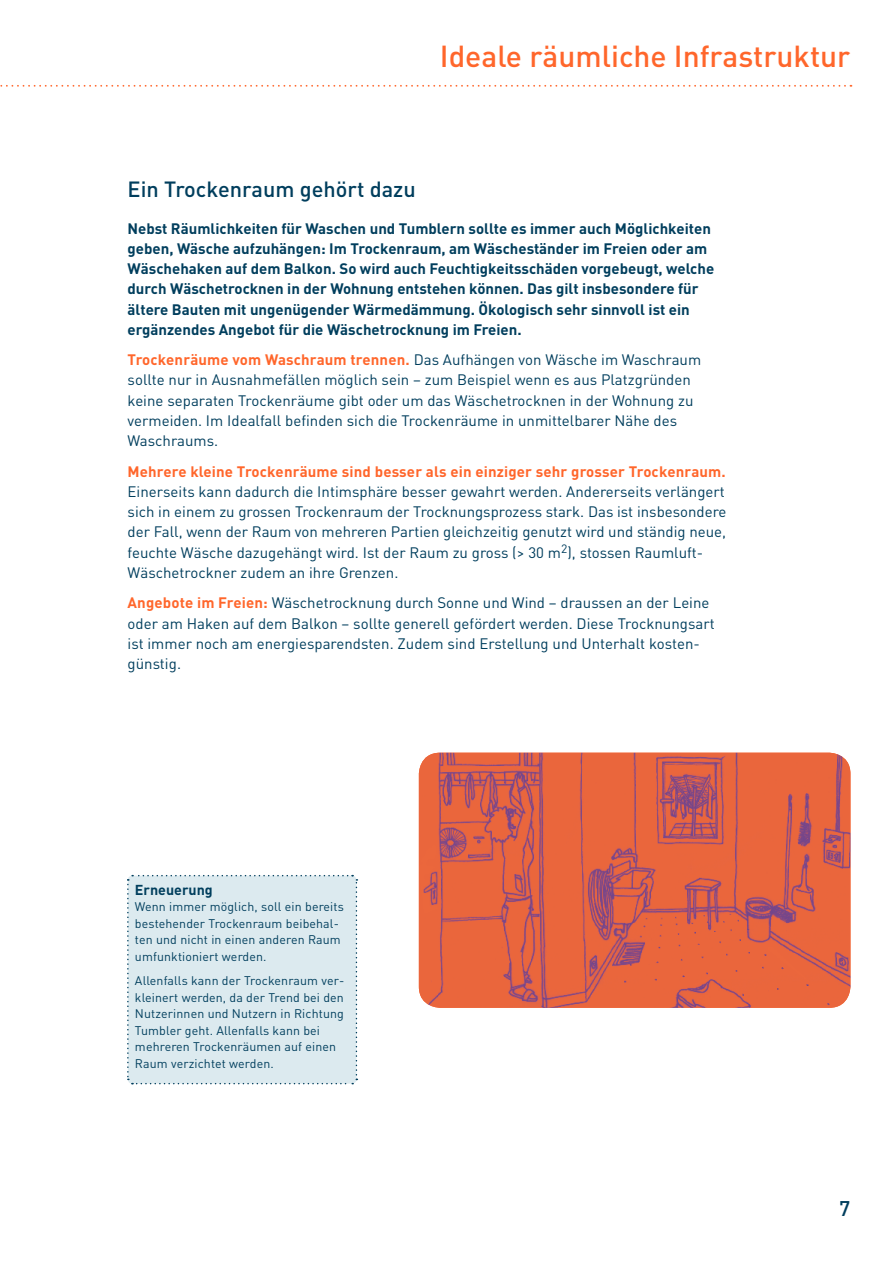
<style>
.page{position:relative;width:893px;height:1263px;background:#fff}
.page>*{position:absolute;margin:0;border:0;box-sizing:border-box;transform-origin:0 0}
._00_titel_orange_20p{font:500 30px "DIN";color:#ff662b}
._01_kleiner_titel_14{font:500 21.75px "DIN";color:#003e5d}
.t1{font:500 21px "DIN";color:#003e5d}
._10_fliesstext_10pt{font:15px/20.2px "DIN";color:#003e5d}
._02_leadtext_10pt_bo{font:700 15px/20.2px "DIN";color:#003e5d}
._41_kasten_titel_9_5{font:700 14.25px "DIN";color:#003e5d}
._60_kasten_text_8_25{font:12.3px/16.5px "DIN";letter-spacing:.01em;color:#003e5d}
.s1{font-weight:700;color:#ff662b}
</style>
<div class="page">
<img style="left:419px;top:753px;width:431px;height:255px">
<div style="left:127px;top:874px;width:231px;height:211px;background:#dceaef"></div>
<svg style="left:0;top:85px;width:851px;height:2px"></svg>
<p class="_00_titel_orange_20p" style="left:440px;top:37px;width:412px">Ideale räumliche Infrastruktur</p>
<p class="_01_kleiner_titel_14" style="left:128px;top:175px;width:290px">Ein Trockenraum gehört dazu</p>
<p class="_02_leadtext_10pt_bo" style="left:128px;top:217px;width:588px">Nebst Räumlichkeiten für Waschen und Tumblern sollte es immer auch Möglichkeiten geben, Wäsche aufzuhängen: Im Trockenraum, am Wäscheständer im Freien oder am Wäschehaken auf dem Balkon. So wird auch Feuchtigkeitsschäden vorgebeugt, welche durch Wäschetrocknen in der Wohnung entstehen können. Das gilt insbesondere für ältere Bauten mit ungenügender Wärmedämmung. Ökologisch sehr sinnvoll ist ein ergänzendes Angebot für die Wäschetrocknung im Freien.</p>
<p class="_10_fliesstext_10pt" style="left:128px;top:349px;width:575px"><span class="s1">Trockenräume vom Waschraum trennen.</span> Das Aufhängen von Wäsche im Waschraum sollte nur in Ausnahmefällen möglich sein – zum Beispiel wenn es aus Platzgründen keine separaten Trockenräume gibt oder um das Wäschetrocknen in der Wohnung zu vermeiden. Im Idealfall befinden sich die Trockenräume in unmittelbarer Nähe des Waschraums.</p>
<p class="_10_fliesstext_10pt" style="left:128px;top:461px;width:600px"><span class="s1">Mehrere kleine Trockenräume sind besser als ein einziger sehr grosser Trockenraum.<br></span>Einerseits kann dadurch die Intimsphäre besser gewahrt werden. Andererseits verlängert sich in einem zu grossen Trockenraum der Trocknungsprozess stark. Das ist insbesondere der Fall, wenn der Raum von mehreren Partien gleichzeitig genutzt wird und ständig neue, feuchte Wäsche dazugehängt wird. Ist der Raum zu gross (&gt; 30 m<sup>2</sup>), stossen Raumluft-Wäschetrockner zudem an ihre Grenzen.</p>
<p class="_10_fliesstext_10pt" style="left:128px;top:592px;width:589px"><span class="s1">Angebote im Freien:</span> Wäschetrocknung durch Sonne und Wind – draussen an der Leine oder am Haken auf dem Balkon – sollte generell gefördert werden. Diese Trocknungsart ist immer noch am energiesparendsten. Zudem sind Erstellung und Unterhalt kosten&shy;günstig.</p>
<p class="_41_kasten_titel_9_5" style="left:135px;top:880px;width:79px">Erneuerung</p>
<p class="_60_kasten_text_8_25" style="left:135px;top:898px;width:210px">Wenn immer möglich, soll ein bereits bestehender Trockenraum beibehal&shy;ten und nicht in einen anderen Raum umfunktioniert werden.</p>
<p class="_60_kasten_text_8_25" style="left:135px;top:972px;width:211px">Allenfalls kann der Trockenraum ver&shy;kleinert werden, da der Trend bei den Nutzerinnen und Nutzern in Richtung Tumbler geht. Allenfalls kann bei mehreren Trockenräumen auf einen Raum verzichtet werden.</p>
<h3 class="t1" style="left:839px;top:1195px;width:13px">7</h3>
</div>
